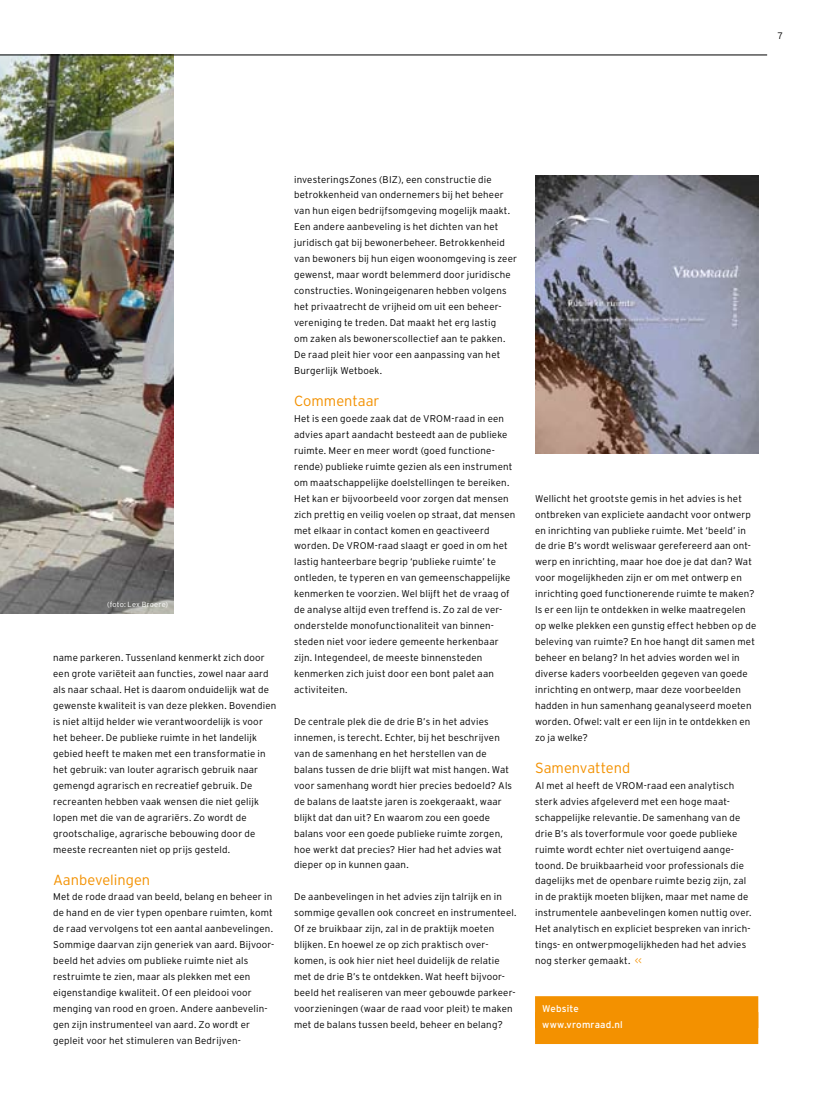
<style>
.page{position:relative;width:815px;height:1099px;background:#fff}
.page>*{position:absolute;margin:0;border:0;box-sizing:border-box;transform-origin:0 0}
.t1{font:300 14.62px "Interstate";color:#f39100}
.t2{font:300 9.75px/16px "Interstate";letter-spacing:.02em;color:#000}
.t3{font:9.75px/16px "Interstate";letter-spacing:.015em;color:#fff}
.t4{font:300 9.38px "Interstate";color:#000}
.t5{font:300 7.5px "Interstate";letter-spacing:.02em;color:#fff}
.s1{color:#f39100}
</style>
<div class="page">
<div style="left:535px;top:996px;width:223px;height:32px;background:#f39100"></div>
<div style="left:535px;top:1012px;width:223px;height:31px;background:#f39100"></div>
<img style="left:0;top:56px;width:174px;height:557px">
<img style="left:535px;top:175px;width:223px;height:279px">
<hr style="left:0;top:55px;width:767px;height:1px;background:#000">
<p class="t4" style="left:778px;top:30px;width:7px">7</p>
<p class="t5" style="left:107px;top:600px;width:63px">(foto: Lex Broere)</p>
<p class="t2" style="left:53px;top:649px;width:225px">name parkeren. Tussenland kenmerkt zich door een grote variëteit aan functies, zowel naar aard als naar schaal. Het is daarom onduidelijk wat de gewenste kwaliteit is van deze plekken. Bovendien is niet altijd helder wie verantwoordelijk is voor het beheer. De publieke ruimte in het landelijk gebied heeft te maken met een transformatie in het gebruik: van louter agrarisch gebruik naar gemengd agrarisch en recreatief gebruik. De recreanten hebben vaak wensen die niet gelijk lopen met die van de agrariërs. Zo wordt de grootschalige, agrarische bebouwing door de meeste recreanten niet op prijs gesteld.</p>
<h1 class="t1" style="left:53px;top:871px;width:99px">Aanbevelingen</h1>
<p class="t2" style="left:53px;top:888px;width:223px">Met de rode draad van beeld, belang en beheer in de hand en de vier typen openbare ruimten, komt de raad vervolgens tot een aantal aanbevelingen.<br>Sommige daarvan zijn generiek van aard. Bijvoor&shy;beeld het advies om publieke ruimte niet als restruimte te zien, maar als plekken met een eigenstandige kwaliteit. Of een pleidooi voor menging van rood en groen. Andere aanbevelin&shy;gen zijn instrumenteel van aard. Zo wordt er gepleit voor het stimuleren van Bedrijven-</p>
<p class="t2" style="left:294px;top:171px;width:225px">investeringsZones (BIZ), een constructie die betrokkenheid van ondernemers bij het beheer van hun eigen bedrijfsomgeving mogelijk maakt.<br>Een andere aanbeveling is het dichten van het juridisch gat bij bewonerbeheer. Betrokkenheid van bewoners bij hun eigen woonomgeving is zeer gewenst, maar wordt belemmerd door juridische constructies. Woningeigenaren hebben volgens het privaatrecht de vrijheid om uit een beheer&shy;vereniging te treden. Dat maakt het erg lastig<br>om zaken als bewonerscollectief aan te pakken.<br>De raad pleit hier voor een aanpassing van het Burgerlijk Wetboek.</p>
<h1 class="t1" style="left:294px;top:392px;width:87px">Commentaar</h1>
<p class="t2" style="left:294px;top:410px;width:223px">Het is een goede zaak dat de VROM-raad in een advies apart aandacht besteedt aan de publieke ruimte. Meer en meer wordt (goed functione&shy;rende) publieke ruimte gezien als een instrument om maatschappelijke doelstellingen te bereiken.<br>Het kan er bijvoorbeeld voor zorgen dat mensen zich prettig en veilig voelen op straat, dat mensen met elkaar in contact komen en geactiveerd worden. De VROM-raad slaagt er goed in om het lastig hanteerbare begrip ‘publieke ruimte’ te ontleden, te typeren en van gemeenschappelijke kenmerken te voorzien. Wel blijft het de vraag of de analyse altijd even treffend is. Zo zal de ver&shy;onderstelde monofunctionaliteit van binnen&shy;steden niet voor iedere gemeente herkenbaar zijn. Integendeel, de meeste binnensteden kenmerken zich juist door een bont palet aan activiteiten.</p>
<p class="t2" style="left:294px;top:713px;width:220px">De centrale plek die de drie B’s in het advies innemen, is terecht. Echter, bij het beschrijven van de samenhang en het herstellen van de balans tussen de drie blijft wat mist hangen. Wat voor samenhang wordt hier precies bedoeld? Als de balans de laatste jaren is zoekgeraakt, waar blijkt dat dan uit? En waarom zou een goede balans voor een goede publieke ruimte zorgen, hoe werkt dat precies? Hier had het advies wat dieper op in kunnen gaan.</p>
<p class="t2" style="left:294px;top:888px;width:224px">De aanbevelingen in het advies zijn talrijk en in sommige gevallen ook concreet en instrumenteel.<br>Of ze bruikbaar zijn, zal in de praktijk moeten blijken. En hoewel ze op zich praktisch over&shy;komen, is ook hier niet heel duidelijk de relatie met de drie B’s te ontdekken. Wat heeft bijvoor&shy;beeld het realiseren van meer gebouwde parkeer&shy;voorzieningen (waar de raad voor pleit) te maken met de balans tussen beeld, beheer en belang?</p>
<p class="t2" style="left:535px;top:490px;width:223px">Wellicht het grootste gemis in het advies is het ontbreken van expliciete aandacht voor ontwerp en inrichting van publieke ruimte. Met ‘beeld’ in de drie B’s wordt weliswaar gerefereerd aan ont&shy;werp en inrichting, maar hoe doe je dat dan? Wat voor mogelijkheden zijn er om met ontwerp en inrichting goed functionerende ruimte te maken?<br>Is er een lijn te ontdekken in welke maatregelen op welke plekken een gunstig effect hebben op de beleving van ruimte? En hoe hangt dit samen met beheer en belang? In het advies worden wel in diverse kaders voorbeelden gegeven van goede inrichting en ontwerp, maar deze voorbeelden hadden in hun samenhang geanalyseerd moeten worden. Ofwel: valt er een lijn in te ontdekken en zo ja welke?</p>
<h1 class="t1" style="left:535px;top:759px;width:97px">Samenvattend</h1>
<p class="t2" style="left:535px;top:777px;width:218px">Al met al heeft de VROM-raad een analytisch sterk advies afgeleverd met een hoge maat&shy;schappelijke relevantie. De samenhang van de drie B’s als toverformule voor goede publieke ruimte wordt echter niet overtuigend aange&shy;toond. De bruikbaarheid voor professionals die dagelijks met de openbare ruimte bezig zijn, zal in de praktijk moeten blijken, maar met name de instrumentele aanbevelingen komen nuttig over.<br>Het analytisch en expliciet bespreken van inrich&shy;tings- en ontwerpmogelijkheden had het advies nog sterker gemaakt. <span class="s1">&lt;&lt;</span></p>
<p class="t3" style="left:542px;top:1000px;width:82px">Website www.vromraad.nl</p>
</div>
